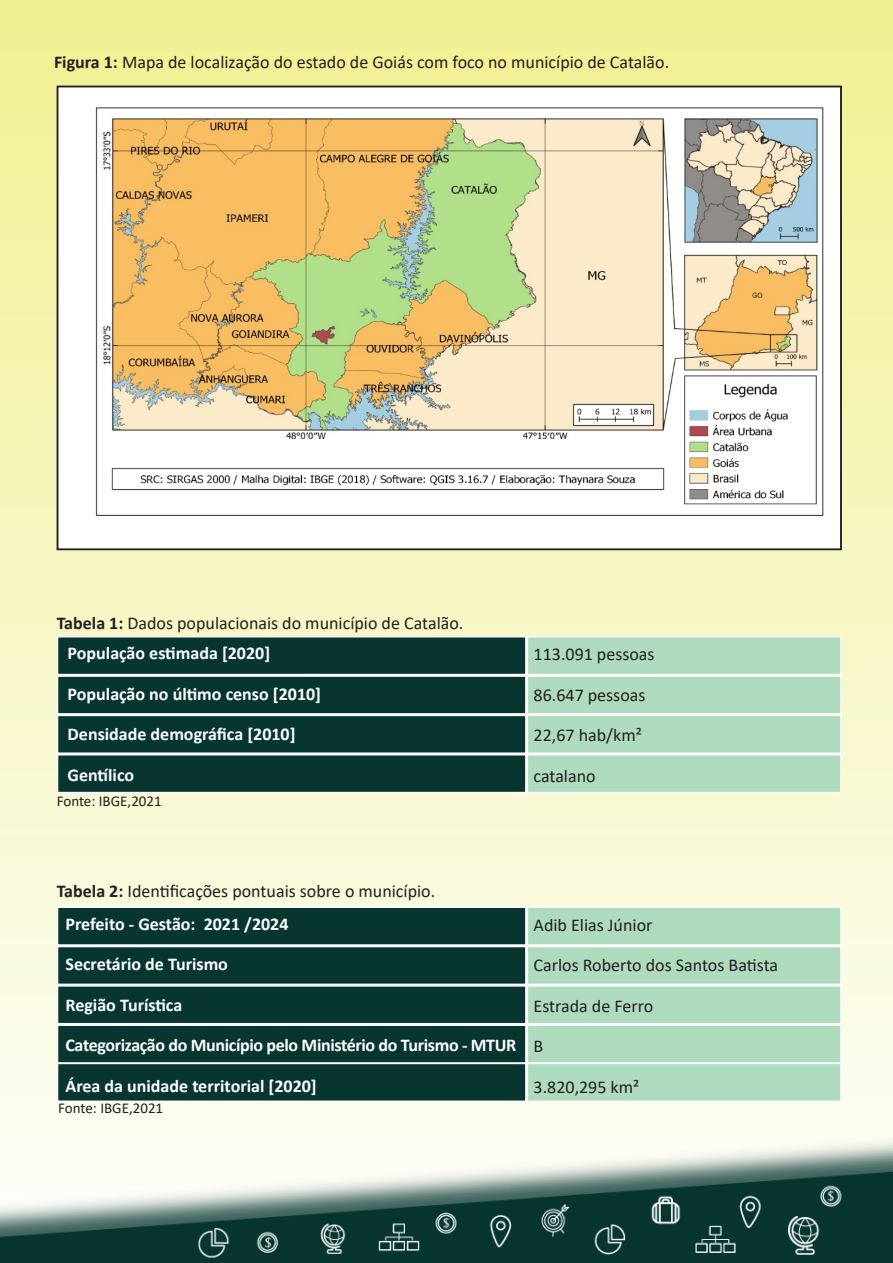
<style>
.page{position:relative;width:893px;height:1263px;background:#fff}
.page>*{position:absolute;margin:0;border:0;box-sizing:border-box;transform-origin:0 0}
.t1{font:18px "Calibri";color:#231f20}
.t2{font:700 18px "Calibri";color:#fff}
.t3{font:700 18px "Calibri";letter-spacing:-.02em;color:#fff}
.t4{font:15px "Calibri";color:#231f20}
.s1{font-weight:700}
</style>
<div class="page">
<img style="left:0;top:15px;width:893px;height:1248px">
<div style="left:57px;top:636px;width:470px;height:39px;background:#073630;border:2px solid #fff"></div>
<div style="left:527px;top:636px;width:315px;height:39px;background:#aedabd;border:2px solid #fff"></div>
<div style="left:57px;top:675px;width:470px;height:40px;background:#073630;border:2px solid #fff"></div>
<div style="left:527px;top:675px;width:315px;height:40px;background:#aedabd;border:2px solid #fff"></div>
<div style="left:57px;top:715px;width:470px;height:39px;background:#073630;border:2px solid #fff"></div>
<div style="left:527px;top:715px;width:315px;height:39px;background:#aedabd;border:2px solid #fff"></div>
<div style="left:57px;top:754px;width:470px;height:39px;background:#073630;border:2px solid #fff"></div>
<div style="left:527px;top:754px;width:315px;height:39px;background:#aedabd;border:2px solid #fff"></div>
<div style="left:57px;top:906px;width:470px;height:40px;background:#073630;border:2px solid #fff"></div>
<div style="left:527px;top:906px;width:315px;height:40px;background:#aedabd;border:2px solid #fff"></div>
<div style="left:57px;top:946px;width:470px;height:39px;background:#073630;border:2px solid #fff"></div>
<div style="left:527px;top:946px;width:315px;height:39px;background:#aedabd;border:2px solid #fff"></div>
<div style="left:57px;top:985px;width:470px;height:39px;background:#073630;border:2px solid #fff"></div>
<div style="left:527px;top:985px;width:315px;height:39px;background:#aedabd;border:2px solid #fff"></div>
<div style="left:57px;top:1024px;width:470px;height:40px;background:#073630;border:2px solid #fff"></div>
<div style="left:527px;top:1024px;width:315px;height:40px;background:#aedabd;border:2px solid #fff"></div>
<div style="left:57px;top:1063px;width:470px;height:39px;background:#073630;border:2px solid #fff"></div>
<div style="left:527px;top:1063px;width:315px;height:39px;background:#aedabd;border:2px solid #fff"></div>
<div style="left:58px;top:86px;width:783px;height:463px;background:#fff"></div>
<div style="left:57px;top:86px;width:785px;height:464px;border:2px solid #231f20"></div>
<img style="left:95px;top:107px;width:729px;height:409px">
<p class="t1" style="left:54px;top:49px;width:617px"><span class="s1">Figura 1:</span> Mapa de localização do estado de Goiás com foco no município de Catalão.</p>
<p class="t1" style="left:57px;top:611px;width:408px"><span class="s1">Tabela 1:</span> Dados populacionais do município de Catalão.</p>
<p class="t2" style="left:68px;top:641px;width:204px">População estimada [2020]</p>
<p class="t2" style="left:68px;top:681px;width:255px">População no último censo [2010]</p>
<p class="t2" style="left:68px;top:722px;width:229px">Densidade demográfica [2010]</p>
<p class="t2" style="left:68px;top:762px;width:68px">Gentílico</p>
<p class="t4" style="left:57px;top:790px;width:106px">Fonte: IBGE,2021</p>
<p class="t1" style="left:534px;top:642px;width:122px">113.091 pessoas</p>
<p class="t1" style="left:534px;top:682px;width:113px">86.647 pessoas</p>
<p class="t1" style="left:534px;top:723px;width:110px">22,67 hab/km²</p>
<p class="t1" style="left:534px;top:763px;width:64px">catalano</p>
<p class="t1" style="left:57px;top:878px;width:380px"><span class="s1">Tabela 2:</span> Identificações pontuais sobre o município.</p>
<p class="t2" style="left:65px;top:911px;width:225px">Prefeito - Gestão: 2021 /2024</p>
<p class="t2" style="left:65px;top:951px;width:164px">Secretário de Turismo</p>
<p class="t2" style="left:65px;top:992px;width:118px">Região Turística</p>
<p class="t3" style="left:65px;top:1032px;width:452px">Categorização do Município pelo Ministério do Turismo - MTUR</p>
<p class="t2" style="left:65px;top:1073px;width:253px">Área da unidade territorial [2020]</p>
<p class="t4" style="left:58px;top:1098px;width:106px">Fonte: IBGE,2021</p>
<p class="t1" style="left:534px;top:912px;width:120px">Adib Elias Júnior</p>
<p class="t1" style="left:534px;top:953px;width:246px">Carlos Roberto dos Santos Batista</p>
<p class="t1" style="left:534px;top:993px;width:121px">Estrada de Ferro</p>
<p class="t1" style="left:534px;top:1034px;width:11px">B</p>
<p class="t1" style="left:534px;top:1074px;width:107px">3.820,295 km²</p>
</div>
